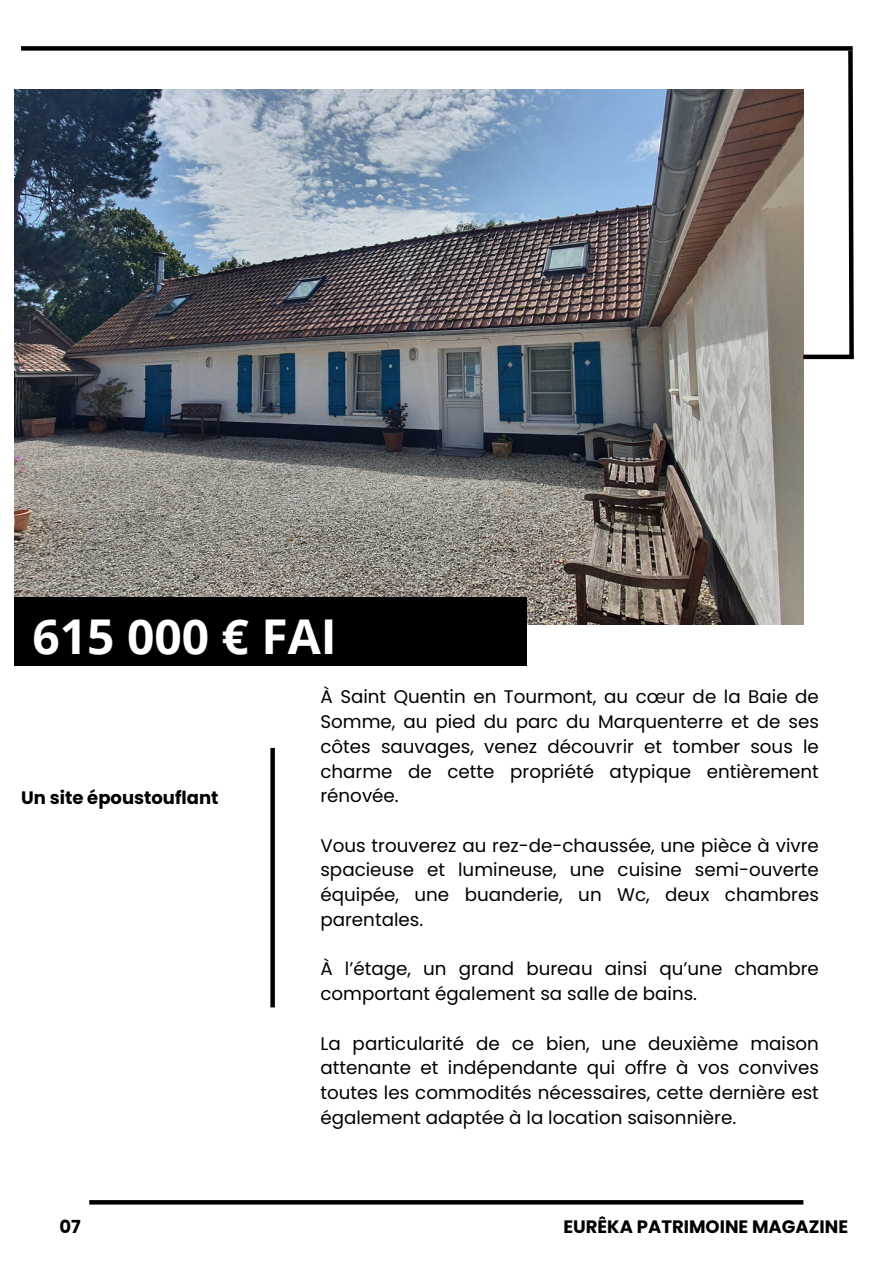
<style>
.page{position:relative;width:893px;height:1264px;background:#fff}
.page>*{position:absolute;margin:0;border:0;box-sizing:border-box;transform-origin:0 0}
.t1{font:700 48px "Open Sans";color:#fff}
.t2{font:18.3px/24.8px "Poppins";color:#000;text-align:justify}
.t3{font:700 18px "Poppins";color:#000}
</style>
<div class="page">
<img style="left:14px;top:89px;width:789px;height:535px">
<div style="left:270px;top:748px;width:5px;height:259px;background:#000"></div>
<div style="left:21px;top:46px;width:831px;height:5px;background:#000"></div>
<svg style="left:845px;top:46px;width:9px;height:314px"></svg>
<div style="left:803px;top:354px;width:50px;height:5px;background:#000"></div>
<div style="left:14px;top:597px;width:512px;height:68px;background:#000"></div>
<svg style="left:89px;top:1200px;width:714px;height:4px;background:#050505"></svg>
<p class="t1" style="left:32px;top:603px;width:306px">615 000 € FAI</p>
<p class="t3" style="left:21px;top:784px;width:199px">Un site époustouflant</p>
<p class="t2" style="left:320px;top:684px;width:500px">À Saint Quentin en Tourmont, au cœur de la Baie de Somme, au pied du parc du Marquenterre et de ses côtes sauvages, venez découvrir et tomber sous le charme de cette propriété atypique entièrement rénovée.</p>
<p class="t2" style="left:320px;top:833px;width:500px">Vous trouverez au rez-de-chaussée, une pièce à vivre spacieuse et lumineuse, une cuisine semi-ouverte équipée, une buanderie, un Wc, deux chambres parentales.</p>
<p class="t2" style="left:320px;top:956px;width:500px">À l’étage, un grand bureau ainsi qu’une chambre comportant également sa salle de bains.</p>
<p class="t2" style="left:320px;top:1030px;width:500px">La particularité de ce bien, une deuxième maison attenante et indépendante qui offre à vos convives toutes les commodités nécessaires, cette dernière est également adaptée à la location saisonnière.</p>
<p class="t3" style="left:59px;top:1213px;width:23px">07</p>
<p class="t3" style="left:563px;top:1213px;width:286px">EURÊKA PATRIMOINE MAGAZINE</p>
</div>
